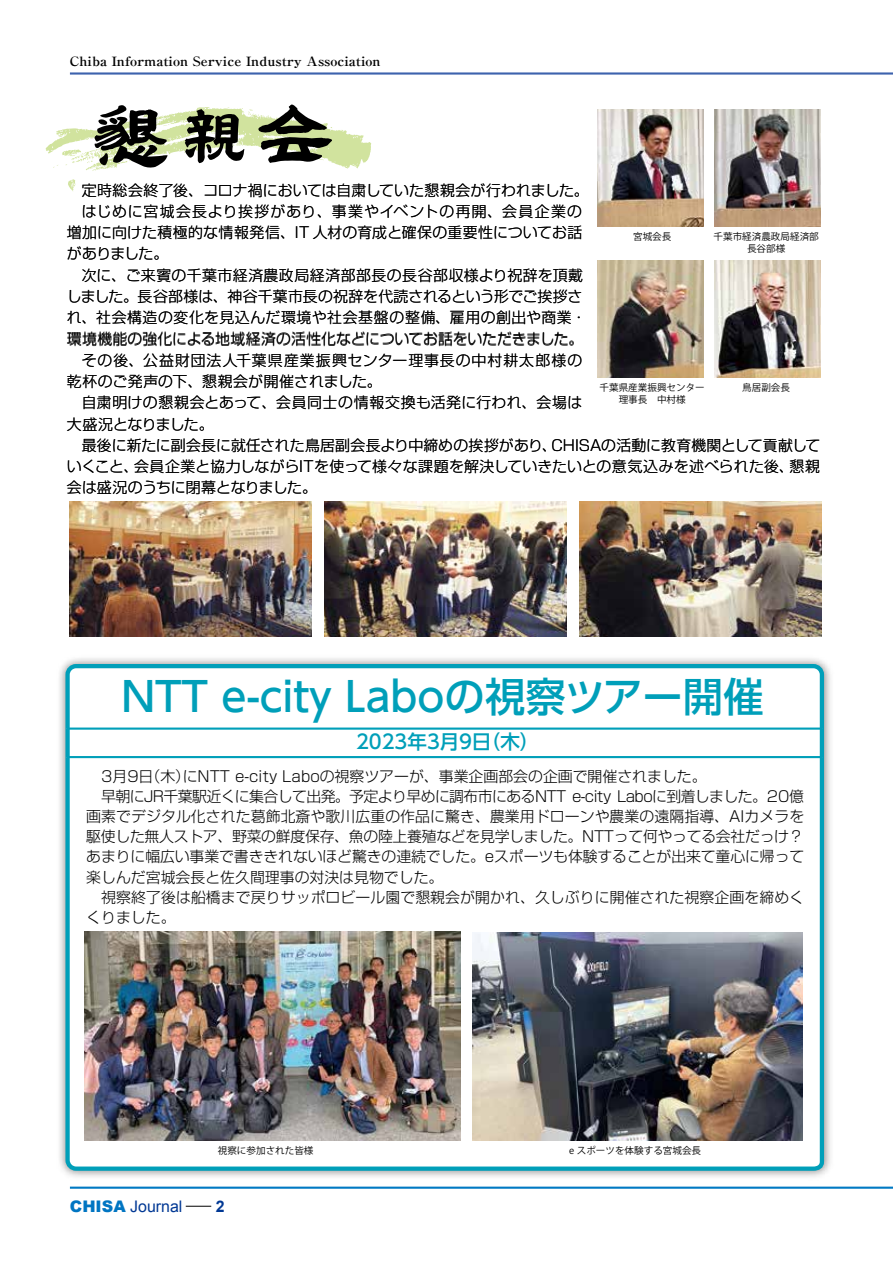
<style>
.page{position:relative;width:893px;height:1263px;background:#fff}
.page>*{position:absolute;margin:0;border:0;box-sizing:border-box;transform-origin:0 0}
.t1{font:74.4px "FOT Kso Reisho";color:#000}
.t2{font:500 40.35px "UD Shin Go Pro";color:#009fb9}
.t3{font:500 19.5px "UD Shin Go Pro";color:#009fb9}
.t4{font:15.9px "Arial";color:#003894}
.t5{font:700 15.9px "Arial";color:#003894}
.t6{font:300 14.85px "Shin Go Pro";letter-spacing:.005em;color:#000}
.t7{font:300 14.85px "Shin Go Pro";letter-spacing:.03em;color:#000}
.t8{font:300 14.85px "Shin Go Pro";letter-spacing:-.04em;color:#000}
.t9{font:300 14.85px "Shin Go Pro";letter-spacing:-.02em;color:#000}
.t10{font:300 14.85px "Shin Go Pro";letter-spacing:.045em;color:#000}
.t11{font:300 14.85px "Shin Go Pro";letter-spacing:.065em;color:#000}
.t12{font:300 14.85px "Shin Go Pro";letter-spacing:.07em;color:#000}
.t13{font:300 14.85px "Shin Go Pro";letter-spacing:-.035em;color:#000}
.t14{font:700 12.75px "Ryumin Pro";color:#000;scale:1.1 1}
.t15{font:9.6px/12.3px "Koz Go Pro";color:#000;text-align:center}
.s1{font-size:61.2px}
.s2{font-weight:900;color:#0075c2}
</style>
<div class="page">
<hr style="left:70px;top:72px;width:823px;height:3px;background:#3d62ad">
<hr style="left:70px;top:1186px;width:823px;height:3px;background:#0079c3">
<svg style="left:186px;top:1206px;width:25px;height:1px"></svg>
<img style="left:59px;top:658px;width:772px;height:519px">
<svg style="left:63px;top:662px;width:763px;height:511px"></svg>
<svg style="left:46px;top:107px;width:325px;height:84px"></svg>
<hr style="left:67px;top:727px;width:756px;height:3px;background:#009fb9">
<img style="left:84px;top:932px;width:376px;height:208px">
<img style="left:472px;top:932px;width:331px;height:208px">
<img style="left:598px;top:109px;width:106px;height:118px">
<img style="left:715px;top:109px;width:105px;height:118px">
<img style="left:598px;top:260px;width:106px;height:118px">
<img style="left:715px;top:260px;width:105px;height:118px">
<hr style="left:67px;top:756px;width:756px;height:2px;background:#009fb9">
<img style="left:69px;top:502px;width:242px;height:134px">
<img style="left:325px;top:502px;width:241px;height:134px">
<img style="left:580px;top:502px;width:241px;height:134px">
<p class="t14" style="left:70px;top:51px;width:284px">Chiba Information Service Industry Association</p>
<h1 class="t1" style="left:93px;top:100px;width:241px">懇<span class="s1">親</span>会</h1>
<p class="t6" style="left:67px;top:178px;width:523px">　定時総会終了後、コロナ禍においては自粛していた懇親会が行われました。</p>
<p class="t12" style="left:82px;top:199px;width:502px">はじめに宮城会長より挨拶があり、事業やイベントの再開、会員企業の</p>
<p class="t6" style="left:67px;top:220px;width:517px">増加に向けた積極的な情報発信、IT 人材の育成と確保の重要性についてお話</p>
<p class="t6" style="left:67px;top:242px;width:103px">がありました。</p>
<p class="t7" style="left:82px;top:263px;width:503px">次に、ご来賓の千葉市経済農政局経済部部長の長谷部収様より祝辞を頂戴</p>
<p class="t6" style="left:67px;top:284px;width:517px">しました。長谷部様は、神谷千葉市長の祝辞を代読されるという形でご挨拶さ</p>
<p class="t10" style="left:67px;top:305px;width:521px">れ、社会構造の変化を見込んだ環境や社会基盤の整備、雇用の創出や商業・</p>
<p class="t6" style="left:67px;top:327px;width:518px">環境機能の強化による地域経済の活性化などについてお話をいただきました。</p>
<p class="t11" style="left:67px;top:348px;width:517px">　その後、公益財団法人千葉県産業振興センター理事長の中村耕太郎様の</p>
<p class="t6" style="left:67px;top:369px;width:316px">乾杯のご発声の下、懇親会が開催されました。</p>
<p class="t7" style="left:67px;top:390px;width:517px">　自粛明けの懇親会とあって、会員同士の情報交換も活発に行われ、会場は</p>
<p class="t13" style="left:67px;top:412px;width:148px">大盛況となりました。</p>
<p class="t6" style="left:82px;top:433px;width:740px">最後に新たに副会長に就任された鳥居副会長より中締めの挨拶があり、CHISAの活動に教育機関として貢献して</p>
<p class="t6" style="left:67px;top:454px;width:755px">いくこと、会員企業と協力しながらITを使って様々な課題を解決していきたいとの意気込みを述べられた後、懇親</p>
<p class="t6" style="left:67px;top:476px;width:252px">会は盛況のうちに閉幕となりました。</p>
<p class="t15" style="left:633px;top:231px;width:40px">宮城会長</p>
<p class="t15" style="left:714px;top:231px;width:107px">千葉市経済農政局経済部長谷部様</p>
<p class="t15" style="left:600px;top:382px;width:107px">千葉県産業振興センター理事長　中村様</p>
<p class="t15" style="left:742px;top:382px;width:49px">鳥居副会長</p>
<h2 class="t2" style="left:121px;top:664px;width:644px">NTT e-city Laboの視察ツアー開催</h2>
<h3 class="t3" style="left:356px;top:726px;width:185px">2023年3月9日（木）</h3>
<p class="t6" style="left:86px;top:764px;width:622px">　3月9日（木）にNTT e-city Laboの視察ツアーが、事業企画部会の企画で開催されました。</p>
<p class="t8" style="left:101px;top:784px;width:704px">早朝にJR千葉駅近くに集合して出発。予定より早めに調布市にあるNTT e-city Laboに到着しました。20億</p>
<p class="t6" style="left:86px;top:804px;width:719px">画素でデジタル化された葛飾北斎や歌川広重の作品に驚き、農業用ドローンや農業の遠隔指導、AIカメラを</p>
<p class="t9" style="left:86px;top:824px;width:719px">駆使した無人ストア、野菜の鮮度保存、魚の陸上養殖などを見学しました。NTTって何やってる会社だっけ？</p>
<p class="t6" style="left:86px;top:845px;width:719px">あまりに幅広い事業で書ききれないほど驚きの連続でした。eスポーツも体験することが出来て童心に帰って</p>
<p class="t6" style="left:86px;top:865px;width:359px">楽しんだ宮城会長と佐久間理事の対決は見物でした。</p>
<p class="t6" style="left:86px;top:885px;width:719px">　視察終了後は船橋まで戻りサッポロビール園で懇親会が開かれ、久しぶりに開催された視察企画を締めく</p>
<p class="t6" style="left:86px;top:905px;width:91px">くりました。</p>
<p class="t15" style="left:218px;top:1144px;width:97px">視察に参加された皆様</p>
<p class="t15" style="left:569px;top:1144px;width:133px">e スポーツを体験する宮城会長</p>
<p class="t4" style="left:70px;top:1196px;width:114px"><span class="s2">CHISA</span> Journal</p>
<p class="t5" style="left:216px;top:1196px;width:10px">2</p>
</div>
